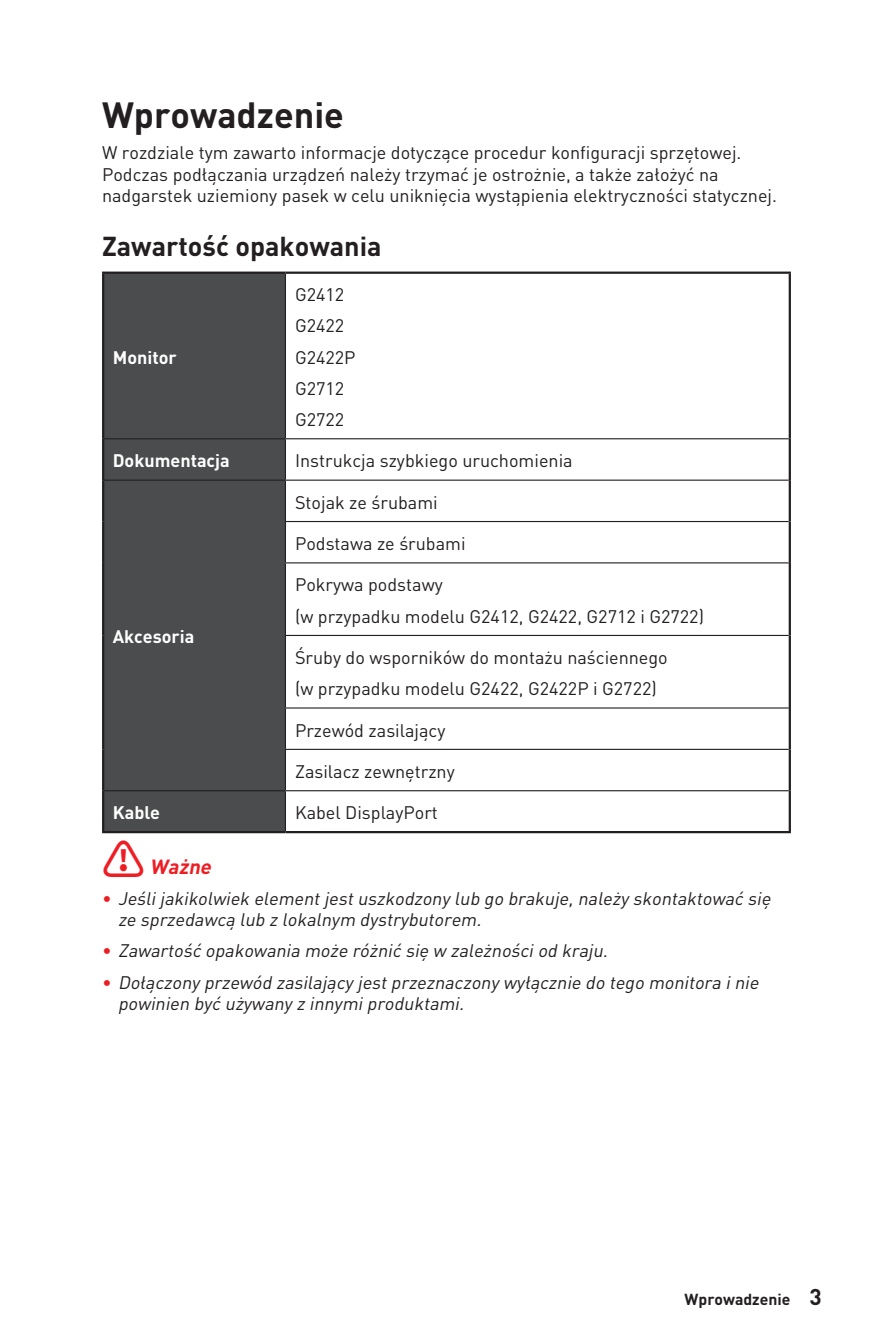
<style>
.page{position:relative;width:893px;height:1340px;background:#fff}
.page>*{position:absolute;margin:0;border:0;box-sizing:border-box;transform-origin:0 0}
.t1{font:700 36px "MSI Din Pro Noto CJK";color:#231f20}
.t2{font:700 27px "MSI Din Pro Noto CJK";color:#231f20}
.t3{font:italic 700 20.25px "MSI Din Pro Noto CJK";color:#ee1d23}
.t4{font:18px/31.3px "MSI Din Pro Noto CJK";color:#231f20}
.t5{font:italic 18px/21.6px "MSI Din Pro Noto CJK";color:#231f20}
.t6{font:700 18px "MSI Din Pro Noto CJK";color:#fff}
.t7{font:700 15.75px "MSI Din Pro Noto CJK";color:#231f20}
.s1{font-style:normal;font-size:42.75px}
.s2{font-weight:700;font-style:normal;color:#ee1d23}
.s3{font-size:22.5px}
</style>
<div class="page">
<div style="left:104px;top:274px;width:181px;height:557px;background:#4b4c4d"></div>
<hr style="left:102px;top:271px;width:183px;height:3px;background:#231f20">
<hr style="left:102px;top:274px;width:2px;height:165px;background:#231f20">
<hr style="left:285px;top:271px;width:506px;height:3px;background:#231f20">
<hr style="left:789px;top:274px;width:2px;height:165px;background:#231f20">
<hr style="left:102px;top:439px;width:2px;height:41px;background:#231f20">
<hr style="left:789px;top:439px;width:2px;height:41px;background:#231f20">
<hr style="left:285px;top:274px;width:1px;height:164px;background:#231f20">
<hr style="left:104px;top:438px;width:181px;height:1px;background:#231f20">
<hr style="left:285px;top:438px;width:504px;height:1px;background:#231f20">
<hr style="left:285px;top:439px;width:1px;height:40px;background:#231f20">
<hr style="left:104px;top:479px;width:181px;height:1px;background:#231f20">
<hr style="left:102px;top:480px;width:2px;height:41px;background:#231f20">
<hr style="left:102px;top:521px;width:2px;height:42px;background:#231f20">
<hr style="left:102px;top:563px;width:2px;height:72px;background:#231f20">
<hr style="left:102px;top:635px;width:2px;height:73px;background:#231f20">
<hr style="left:102px;top:708px;width:2px;height:41px;background:#231f20">
<hr style="left:102px;top:749px;width:2px;height:41px;background:#231f20">
<hr style="left:285px;top:479px;width:504px;height:1px;background:#231f20">
<hr style="left:285px;top:480px;width:1px;height:41px;background:#231f20">
<hr style="left:285px;top:521px;width:504px;height:1px;background:#231f20">
<hr style="left:285px;top:522px;width:1px;height:40px;background:#231f20">
<hr style="left:285px;top:562px;width:504px;height:1px;background:#231f20">
<hr style="left:285px;top:563px;width:1px;height:72px;background:#231f20">
<hr style="left:285px;top:635px;width:504px;height:1px;background:#231f20">
<hr style="left:285px;top:636px;width:1px;height:71px;background:#231f20">
<hr style="left:285px;top:707px;width:504px;height:1px;background:#231f20">
<hr style="left:285px;top:708px;width:1px;height:40px;background:#231f20">
<hr style="left:789px;top:480px;width:2px;height:41px;background:#231f20">
<hr style="left:789px;top:521px;width:2px;height:42px;background:#231f20">
<hr style="left:789px;top:563px;width:2px;height:72px;background:#231f20">
<hr style="left:789px;top:635px;width:2px;height:73px;background:#231f20">
<hr style="left:789px;top:708px;width:2px;height:41px;background:#231f20">
<hr style="left:285px;top:748px;width:504px;height:2px;background:#231f20">
<hr style="left:285px;top:750px;width:1px;height:40px;background:#231f20">
<hr style="left:789px;top:749px;width:2px;height:41px;background:#231f20">
<hr style="left:104px;top:790px;width:181px;height:1px;background:#231f20">
<hr style="left:285px;top:790px;width:504px;height:1px;background:#231f20">
<hr style="left:285px;top:791px;width:1px;height:40px;background:#231f20">
<hr style="left:102px;top:790px;width:2px;height:41px;background:#231f20">
<hr style="left:789px;top:790px;width:2px;height:41px;background:#231f20">
<hr style="left:102px;top:831px;width:183px;height:2px;background:#231f20">
<hr style="left:285px;top:831px;width:506px;height:2px;background:#231f20">
<h1 class="t1" style="left:102px;top:94px;width:243px">Wprowadzenie</h1>
<p class="t4" style="left:102px;top:142px;width:676px;line-height:21.6px">W rozdziale tym zawarto informacje dotyczące procedur konfiguracji sprzętowej.<br>Podczas podłączania urządzeń należy trzymać je ostrożnie, a także założyć na nadgarstek uziemiony pasek w celu uniknięcia wystąpienia elektryczności statycznej.</p>
<h2 class="t2" style="left:102px;top:230px;width:281px">Zawartość opakowania</h2>
<p class="t6" style="left:113px;top:347px;width:65px">Monitor</p>
<p class="t4" style="left:295px;top:279px;width:62px">G2412<br>G2422<br>G2422P<br>G2712<br>G2722</p>
<p class="t6" style="left:113px;top:450px;width:119px">Dokumentacja</p>
<p class="t4" style="left:295px;top:445px;width:279px">Instrukcja szybkiego uruchomienia</p>
<p class="t6" style="left:113px;top:626px;width:83px">Akcesoria</p>
<p class="t4" style="left:295px;top:487px;width:144px">Stojak ze śrubami</p>
<p class="t4" style="left:295px;top:528px;width:172px">Podstawa ze śrubami</p>
<p class="t4" style="left:295px;top:569px;width:410px">Pokrywa podstawy<br>(w przypadku modelu G2412, G2422, G2712 i G2722)</p>
<p class="t4" style="left:295px;top:642px;width:374px">Śruby do wsporników do montażu naściennego (w przypadku modelu G2422, G2422P i G2722)</p>
<p class="t4" style="left:295px;top:714px;width:152px">Przewód zasilający</p>
<p class="t4" style="left:295px;top:756px;width:161px">Zasilacz zewnętrzny</p>
<p class="t6" style="left:113px;top:802px;width:49px">Kable</p>
<p class="t4" style="left:295px;top:797px;width:144px">Kabel DisplayPort</p>
<p class="t3" style="left:102px;top:854px;width:121px"><span class="s1">⚠</span> Ważne</p>
<p class="t5" style="left:118px;top:887px;width:663px;text-indent:-16px"><span class="s2">∙</span> Jeślijakikolwiekelementjestuszkodzonylubgobrakuje,należyskontaktowaćsię zesprzedawcąlubzlokalnymdystrybutorem.</p>
<p class="t5" style="left:102px;top:935px;width:667px;line-height:31.3px"><span class="s2">∙</span> Zawartośćopakowaniamożeróżnićsięwzależnościodkraju.<br><span class="s2">∙</span> Dołączonyprzewódzasilającyjestprzeznaczonywyłączniedotegomonitorainie</p>
<p class="t5" style="left:118px;top:993px;width:357px">powinienbyćużywanyzinnymiproduktami.</p>
<p class="t7" style="left:684px;top:1289px;width:139px">Wprowadzenie <span class="s3">3</span></p>
</div>
